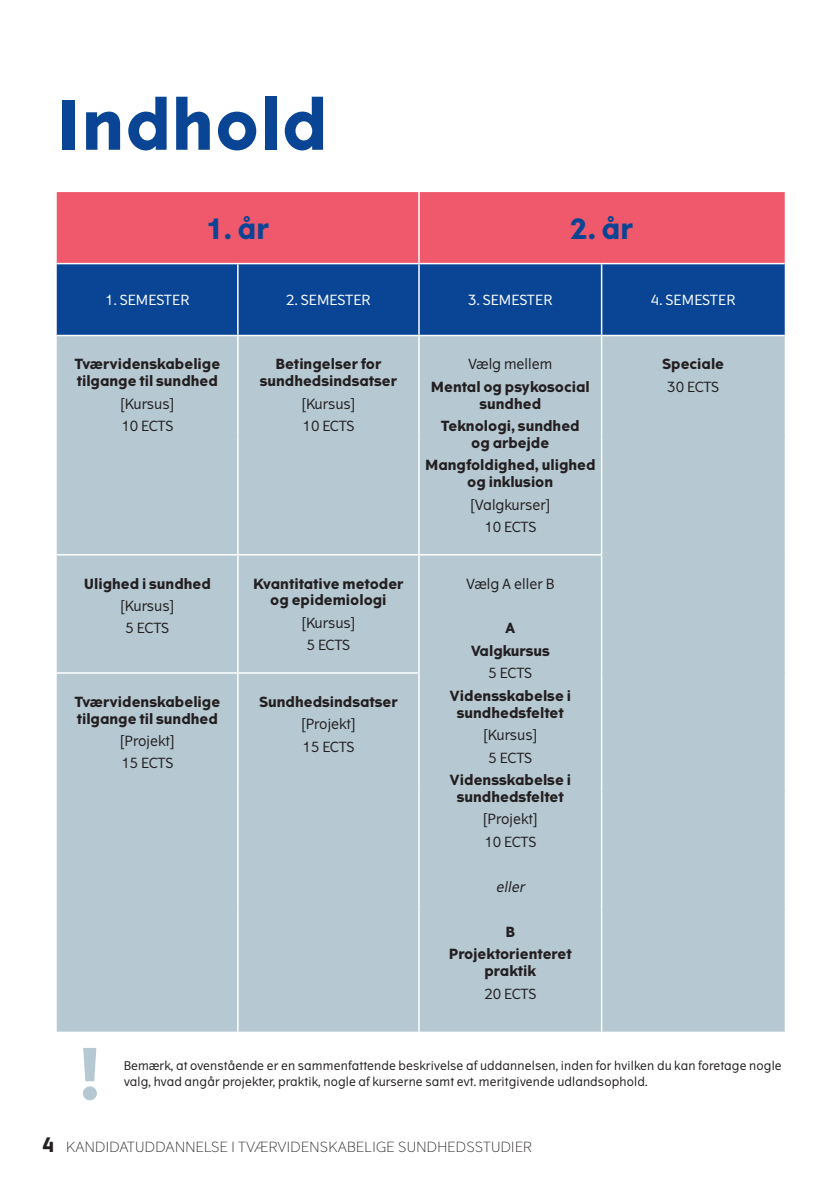
<style>
.page{position:relative;width:840px;height:1191px;background:#fff}
.page>*{position:absolute;margin:0;border:0;box-sizing:border-box;transform-origin:0 0}
.Heading_2_-_Bold_16{font:700 70.6px "The Wave";color:#b6c8d2}
.Heading_2_-_Bold_16-2{font:700 68px "The Wave";letter-spacing:.01em;color:#094594}
.Semesterskema{font:700 28px "The Wave";color:#094594}
.Semesterskema-2{font:700 14px/16.8px "The Wave";color:#231f20;text-align:center}
.Semesterskema-3{font:14px "The Wave";color:#231f20}
.t1{font:300 14px "The Wave";letter-spacing:.025em;color:#231f20}
.Semesterskema-4{font:14px "The Wave";letter-spacing:.01em;color:#fff}
.Semesterskema-5{font:italic 14px "The Wave";color:#231f20}
.Brødtekst_Regular_8{font:12px/16px "The Wave";letter-spacing:.01em;color:#231f20}
.s1{font-weight:700;font-size:20px}
</style>
<div class="page">
<div style="left:57px;top:192px;width:727px;height:71px;background:#f0596c"></div>
<div style="left:57px;top:264px;width:727px;height:71px;background:#094594"></div>
<div style="left:57px;top:336px;width:727px;height:695px;background:#b6c8d2"></div>
<hr style="left:418px;top:192px;width:1px;height:71px;background:#fff">
<hr style="left:237px;top:264px;width:1px;height:71px;background:#fff">
<hr style="left:418px;top:264px;width:1px;height:71px;background:#fff">
<hr style="left:600px;top:264px;width:2px;height:71px;background:#fff">
<hr style="left:237px;top:336px;width:1px;height:100px;background:#fff">
<hr style="left:418px;top:336px;width:1px;height:100px;background:#fff">
<hr style="left:600px;top:336px;width:2px;height:100px;background:#fff">
<hr style="left:237px;top:436px;width:1px;height:118px;background:#fff">
<hr style="left:418px;top:436px;width:1px;height:118px;background:#fff">
<hr style="left:600px;top:436px;width:2px;height:118px;background:#fff">
<hr style="left:237px;top:555px;width:1px;height:117px;background:#fff">
<hr style="left:418px;top:555px;width:1px;height:117px;background:#fff">
<hr style="left:600px;top:555px;width:2px;height:118px;background:#fff">
<hr style="left:237px;top:673px;width:1px;height:118px;background:#fff">
<hr style="left:418px;top:673px;width:1px;height:118px;background:#fff">
<hr style="left:600px;top:673px;width:2px;height:118px;background:#fff">
<hr style="left:237px;top:791px;width:1px;height:118px;background:#fff">
<hr style="left:418px;top:791px;width:1px;height:118px;background:#fff">
<hr style="left:600px;top:791px;width:2px;height:118px;background:#fff">
<hr style="left:237px;top:909px;width:1px;height:122px;background:#fff">
<hr style="left:418px;top:909px;width:1px;height:122px;background:#fff">
<hr style="left:600px;top:909px;width:2px;height:122px;background:#fff">
<hr style="left:57px;top:554px;width:181px;height:1px;background:#fff">
<hr style="left:238px;top:554px;width:181px;height:1px;background:#fff">
<hr style="left:57px;top:672px;width:181px;height:1px;background:#fff">
<hr style="left:238px;top:672px;width:181px;height:1px;background:#fff">
<hr style="left:419px;top:554px;width:183px;height:1px;background:#fff">
<hr style="left:602px;top:436px;width:182px;height:1px;background:#b6c8d2">
<hr style="left:602px;top:554px;width:182px;height:1px;background:#b6c8d2">
<hr style="left:602px;top:672px;width:182px;height:1px;background:#b6c8d2">
<hr style="left:602px;top:790px;width:182px;height:2px;background:#b6c8d2">
<hr style="left:602px;top:908px;width:182px;height:2px;background:#b6c8d2">
<p class="Heading_2_-_Bold_16-2" style="left:57px;top:82px;width:272px">Indhold</p>
<p class="Semesterskema" style="left:206px;top:211px;width:64px">1. år</p>
<p class="Semesterskema" style="left:570px;top:211px;width:64px">2. år</p>
<p class="Semesterskema-4" style="left:105px;top:291px;width:86px">1. SEMESTER</p>
<p class="Semesterskema-4" style="left:286px;top:291px;width:86px">2. SEMESTER</p>
<p class="Semesterskema-4" style="left:468px;top:291px;width:86px">3. SEMESTER</p>
<p class="Semesterskema-4" style="left:650px;top:291px;width:86px">4. SEMESTER</p>
<p class="Semesterskema-2" style="left:74px;top:356px;width:147px;text-align:left">Tværvidenskabelige tilgange til sundhed</p>
<p class="Semesterskema-3" style="left:120px;top:394px;width:56px">[Kursus]</p>
<p class="Semesterskema-3" style="left:121px;top:417px;width:53px">10 ECTS</p>
<p class="Semesterskema-2" style="left:84px;top:575px;width:129px">Ulighed i sundhed</p>
<p class="Semesterskema-3" style="left:120px;top:597px;width:56px">[Kursus]</p>
<p class="Semesterskema-3" style="left:125px;top:619px;width:45px">5 ECTS</p>
<p class="Semesterskema-2" style="left:74px;top:693px;width:147px;text-align:left">Tværvidenskabelige tilgange til sundhed</p>
<p class="Semesterskema-3" style="left:120px;top:732px;width:56px">[Projekt]</p>
<p class="Semesterskema-3" style="left:121px;top:754px;width:53px">15 ECTS</p>
<p class="Semesterskema-2" style="left:259px;top:356px;width:139px">Betingelser for sundhedsindsatser</p>
<p class="Semesterskema-3" style="left:301px;top:394px;width:56px">[Kursus]</p>
<p class="Semesterskema-3" style="left:302px;top:417px;width:53px">10 ECTS</p>
<p class="Semesterskema-2" style="left:253px;top:575px;width:152px">Kvantitative metoder og epidemiologi</p>
<p class="Semesterskema-3" style="left:301px;top:614px;width:56px">[Kursus]</p>
<p class="Semesterskema-3" style="left:306px;top:636px;width:45px">5 ECTS</p>
<p class="Semesterskema-2" style="left:259px;top:693px;width:140px">Sundhedsindsatser</p>
<p class="Semesterskema-3" style="left:301px;top:715px;width:56px">[Projekt]</p>
<p class="Semesterskema-3" style="left:302px;top:737px;width:53px">15 ECTS</p>
<p class="Semesterskema-3" style="left:468px;top:355px;width:86px">Vælg mellem</p>
<p class="Semesterskema-2" style="left:430px;top:379px;width:160px">Mental og psykosocial sundhed</p>
<p class="Semesterskema-2" style="left:440px;top:418px;width:140px">Teknologi, sundhed og arbejde</p>
<p class="Semesterskema-2" style="left:425px;top:457px;width:172px">Mangfoldighed, ulighed og inklusion</p>
<p class="Semesterskema-3" style="left:470px;top:495px;width:82px">[Valgkurser]</p>
<p class="Semesterskema-3" style="left:484px;top:518px;width:53px">10 ECTS</p>
<p class="Semesterskema-3" style="left:466px;top:574px;width:89px">Vælg A eller B</p>
<p class="Semesterskema-2" style="left:505px;top:620px;width:12px">A</p>
<p class="Semesterskema-2" style="left:470px;top:643px;width:81px">Valgkursus</p>
<p class="Semesterskema-3" style="left:488px;top:664px;width:45px">5 ECTS</p>
<p class="Semesterskema-2" style="left:449px;top:688px;width:123px">Vidensskabelse i sundhedsfeltet</p>
<p class="Semesterskema-3" style="left:483px;top:726px;width:56px">[Kursus]</p>
<p class="Semesterskema-3" style="left:488px;top:748px;width:45px">5 ECTS</p>
<p class="Semesterskema-2" style="left:449px;top:772px;width:123px">Vidensskabelse i sundhedsfeltet</p>
<p class="Semesterskema-3" style="left:482px;top:810px;width:56px">[Projekt]</p>
<p class="Semesterskema-3" style="left:484px;top:833px;width:53px">10 ECTS</p>
<p class="Semesterskema-5" style="left:495px;top:878px;width:33px">eller</p>
<p class="Semesterskema-2" style="left:505px;top:923px;width:11px">B</p>
<p class="Semesterskema-2" style="left:448px;top:946px;width:124px">Projektorienteret praktik</p>
<p class="Semesterskema-3" style="left:484px;top:984px;width:53px">20 ECTS</p>
<p class="Semesterskema-2" style="left:661px;top:356px;width:63px">Speciale</p>
<p class="Semesterskema-3" style="left:666px;top:378px;width:53px">30 ECTS</p>
<p class="Heading_2_-_Bold_16" style="left:75px;top:1028px;width:31px">!</p>
<p class="Brødtekst_Regular_8" style="left:124px;top:1058px;width:659px">Bemærk, at ovenstående er en sammenfattende beskrivelse af uddannelsen, inden for hvilken du kan foretage nogle valg, hvad angår projekter, praktik, nogle af kurserne samt evt. meritgivende udlandsophold.</p>
<p class="t1" style="left:42px;top:1138px;width:491px"><span class="s1">4</span> KANDIDATUDDANNELSE I TVÆRVIDENSKABELIGE SUNDHEDSSTUDIER</p>
</div>
